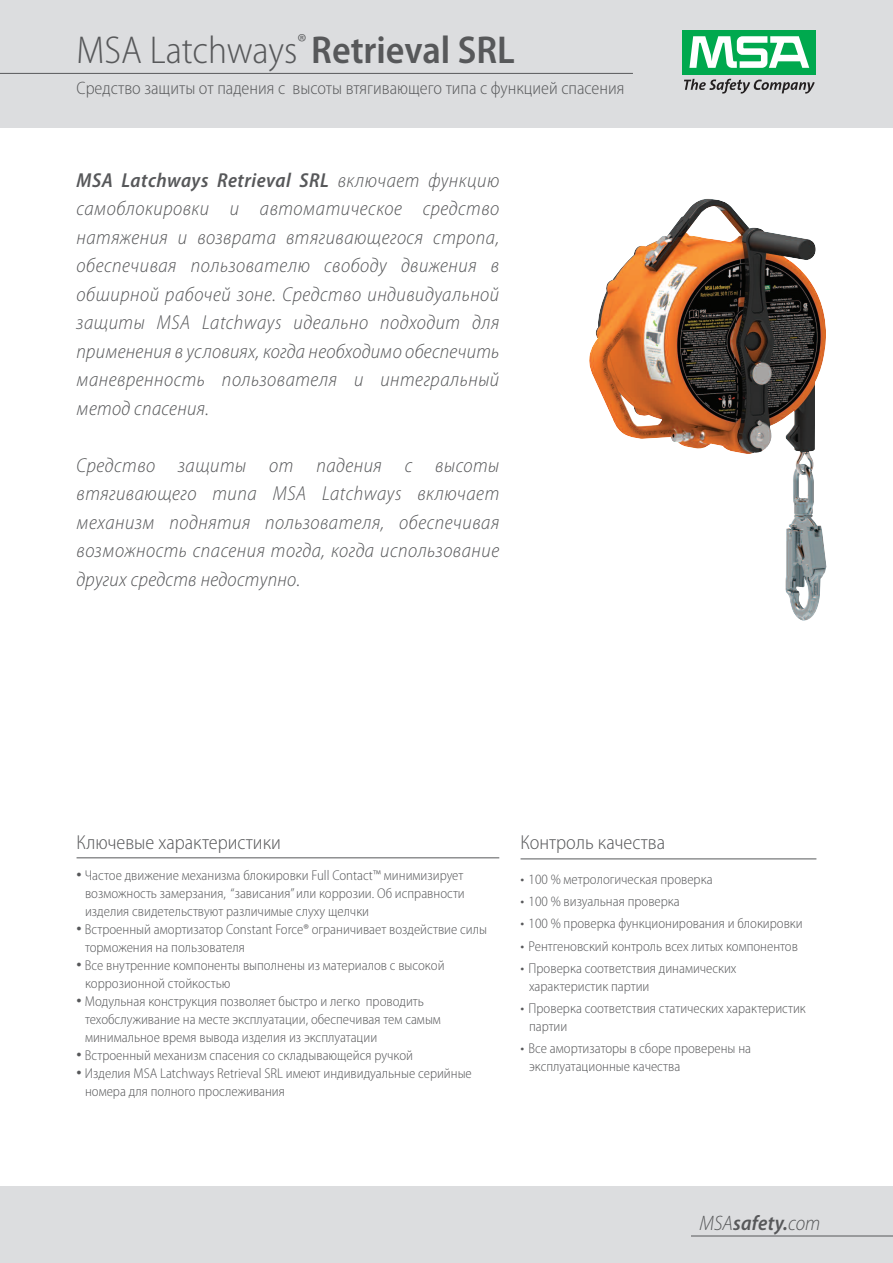
<style>
.page{position:relative;width:893px;height:1263px;background:#fff}
.page>*{position:absolute;margin:0;border:0;box-sizing:border-box;transform-origin:0 0}
.t1{font:300 semi-condensed 39px "Myriad Pro";letter-spacing:-.005em;color:#57585a}
.t2{font:italic 600 semi-condensed 21px "Myriad Pro";letter-spacing:.01em;color:#57585a}
.t3{font:italic 300 semi-condensed 20.25px/28.5px "Myriad Pro";letter-spacing:.025em;color:#57585a;text-align:justify}
.t4{font:300 semi-condensed 20.25px "Myriad Pro";color:#57585a}
.t5{font:300 semi-condensed 18px "Myriad Pro";color:#57585a}
.t6{font:300 semi-condensed 14.25px/18px "Myriad Pro";color:#57585a}
.s1{font-weight:600}
.s2{font-size:21.15px}
.s3{font-size:15.6px}
.s4{font-weight:300}
</style>
<div class="page">
<div style="left:0;top:1186px;width:893px;height:77px;background:#dcdddf"></div>
<div style="left:0;top:0;width:893px;height:128px;background:#dcdddf"></div>
<div style="left:682px;top:30px;width:134px;height:44px;background:#00a94e"></div>
<svg style="left:689px;top:36px;width:120px;height:32px"></svg>
<svg style="left:684px;top:79px;width:131px;height:15px"></svg>
<hr style="left:691px;top:1235px;width:202px;height:1px;background:#57585a">
<hr style="left:0;top:73px;width:633px;height:1px;background:#57585a">
<hr style="left:77px;top:857px;width:422px;height:1px;background:#57585a">
<hr style="left:521px;top:858px;width:295px;height:1px;background:#57585a">
<img style="left:589px;top:199px;width:238px;height:422px">
<h1 class="t1" style="left:77px;top:36px;width:440px">MSA Latchways<sup>®</sup> <span class="s1">Retrieval SRL</span></h1>
<p class="t5" style="left:77px;top:82px;width:549px">Cредство защиты от падения с высоты втягивающего типа с функцией спасения</p>
<p class="t3" style="left:77px;top:167px;width:424px"><span class="s1">MSA Latchways Retrieval SRL</span> включает функцию самоблокировки и автоматическое средство натяжения и возврата втягивающегося стропа, обеспечивая пользователю свободу движения в обширной рабочей зоне. Средство индивидуальной защиты MSA Latchways идеально подходит для применения в условиях, когда необходимо обеспечить маневренность пользователя и интегральный метод спасения.</p>
<h3 class="t3" style="left:77px;top:452px;width:424px">Средство защиты от падения с высоты втягивающего типа MSA Latchways включает механизм поднятия пользователя, обеспечивая возможность спасения тогда, когда использование других средств недоступно.</h3>
<h3 class="t4" style="left:77px;top:835px;width:206px">Ключевые характеристики</h3>
<p class="t6" style="left:85px;top:867px;width:381px;text-align:justify;text-indent:-9px"><span class="s2">•</span> Частое движение механизма блокировки Full Contact™ минимизирует возможность замерзания, “зависания”или коррозии. Об исправности изделия свидетельствуют различимые слуху щелчки</p>
<p class="t6" style="left:85px;top:921px;width:403px;text-indent:-9px"><span class="s2">•</span> Встроенный амортизатор Constant Force® ограничивает воздействие силы торможения на пользователя</p>
<p class="t6" style="left:85px;top:957px;width:361px;text-indent:-9px"><span class="s2">•</span> Все внутренние компоненты выполнены из материалов с высокой коррозионной стойкостью</p>
<p class="t6" style="left:85px;top:993px;width:357px;text-indent:-9px"><span class="s2">•</span> Модульная конструкция позволяет быстро и легко проводить техобслуживание на месте эксплуатации, обеспечивая тем самым минимальное время вывода изделия из эксплуатации</p>
<p class="t6" style="left:77px;top:1047px;width:338px"><span class="s2">•</span> Встроенный механизм спасения со складывающейся ручкой</p>
<p class="t6" style="left:85px;top:1065px;width:388px;text-indent:-9px"><span class="s2">•</span> Изделия MSA Latchways Retrieval SRL имеют индивидуальные серийные номера для полного прослеживания</p>
<h3 class="t4" style="left:521px;top:835px;width:146px">Контроль качества</h3>
<p class="t6" style="left:521px;top:871px;width:194px"><span class="s3">•</span> 100 % метрологическая проверка</p>
<p class="t6" style="left:521px;top:893px;width:161px"><span class="s3">•</span> 100 % визуальная проверка</p>
<p class="t6" style="left:521px;top:916px;width:284px"><span class="s3">•</span> 100 % проверка функционирования и блокировки</p>
<p class="t6" style="left:521px;top:938px;width:279px"><span class="s3">•</span> Рентгеновский контроль всех литых компонентов</p>
<p class="t6" style="left:529px;top:960px;width:209px;text-indent:-9px"><span class="s3">•</span> Проверка соответствия динамических характеристик партии</p>
<p class="t6" style="left:529px;top:1000px;width:278px;text-indent:-9px"><span class="s3">•</span> Проверка соответствия статических характеристик партии</p>
<p class="t6" style="left:529px;top:1041px;width:224px;text-indent:-9px"><span class="s3">•</span> Все амортизаторы в сборе проверены на эксплуатационные качества</p>
<h2 class="t2" style="left:699px;top:1215px;width:122px"><span class="s4">MSA</span>safety.<span class="s4">com</span></h2>
</div>
